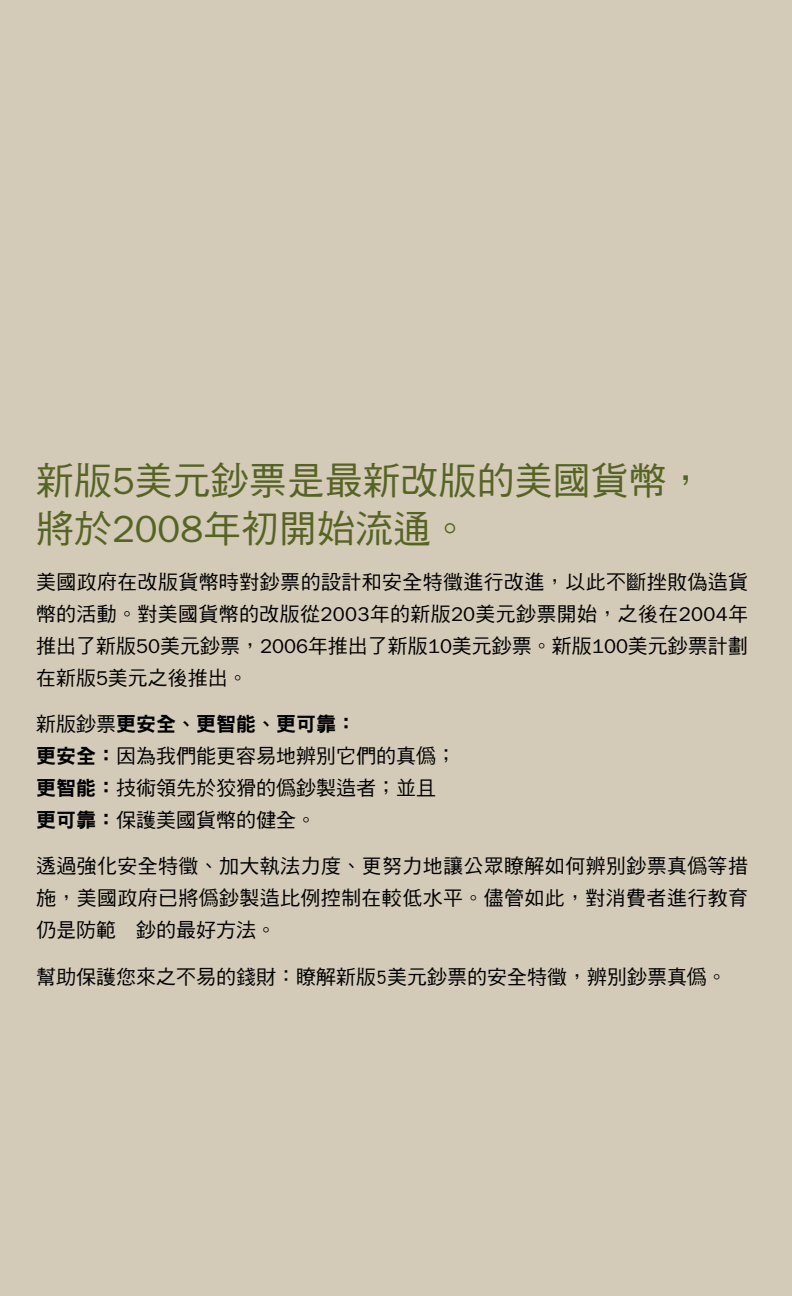
<style>
.page{position:relative;width:792px;height:1296px;background:#d3cab7}
.page>*{position:absolute;margin:0;border:0;box-sizing:border-box;transform-origin:0 0}
.t1{font:38px/48px "DF Hei Std W5";color:#566423}
.t2{font:20px/32px "DF Hei Std W5";color:#000;text-align:justify}
.t3{font:20px "DF Hei Std W9";color:#000}
.s1{font-family:"Franklin Gothic"}
.s2{font-family:"DF Hei Std W5"}
.s3{font-family:"DF Hei Std W9"}
.s4{font-family:"Koz Go Pro"}
</style>
<div class="page">
<h1 class="t1" style="left:36px;top:456px;width:670px">新版<span class="s1">5</span>美元鈔票是最新改版的美國貨幣，將於<span class="s1">2008</span>年初開始流通。</h1>
<p class="t2" style="left:36px;top:565px;width:714px">美國政府在改版貨幣時對鈔票的設計和安全特徵進行改進，以此不斷挫敗偽造貨幣的活動。對美國貨幣的改版從<span class="s1">2003</span>年的新版<span class="s1">20</span>美元鈔票開始，之後在<span class="s1">2004</span>年推出了新版<span class="s1">50</span>美元鈔票，<span class="s1">2006</span>年推出了新版<span class="s1">10</span>美元鈔票。新版<span class="s1">100</span>美元鈔票計劃在新版<span class="s1">5</span>美元之後推出。</p>
<p class="t3" style="left:36px;top:713px;width:321px"><span class="s2">新版鈔票</span>更安全、更智能、更可靠：</p>
<p class="t2" style="left:36px;top:740px;width:421px;text-align:left"><span class="s3">更安全：</span>因為我們能更容易地辨別它們的真<span class="s4">僞</span>；<span class="s3">更智能：</span>技術領先於狡猾的<span class="s4">僞</span>鈔製造者；並且<span class="s3">更可靠：</span>保護美國貨幣的健全。</p>
<p class="t2" style="left:36px;top:850px;width:714px">透過強化安全特徵、加大執法力度、更努力地讓公眾瞭解如何辨別鈔票真<span class="s4">僞</span>等措施，美國政府已將<span class="s4">僞</span>鈔製造比例控制在較低水平。儘管如此，對消費者進行教育仍是防範僞鈔的最好方法。</p>
<p class="t2" style="left:36px;top:960px;width:692px">幫助保護您來之不易的錢財：瞭解新版5美元鈔票的安全特徵，辨別鈔票真<span class="s4">僞</span>。</p>
</div>
